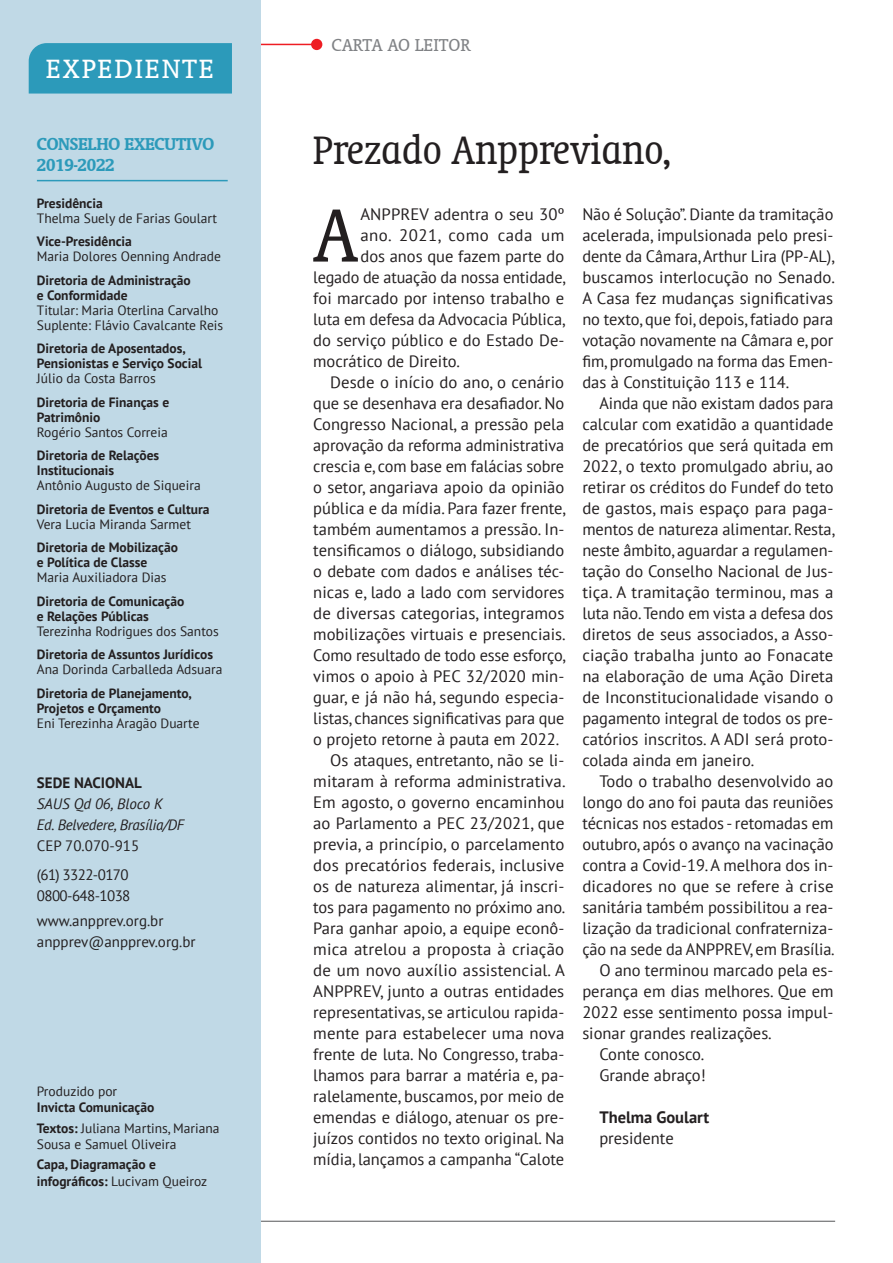
<style>
.page{position:relative;width:893px;height:1263px;background:#fff}
.page>*{position:absolute;margin:0;border:0;box-sizing:border-box;transform-origin:0 0}
.t1{font:condensed 85.8px "Oranda BT";color:#231f20}
.t2{font:condensed 45px "Oranda BT";color:#231f20}
.t3{font:30px "Oranda BT";letter-spacing:.06em;color:#fff}
.t4{font:700 19.5px/21px "Oranda BT";letter-spacing:-.01em;color:#2c9aba}
.t5{font:19.5px "Oranda BT";color:#808285}
.t6{font:16.5px/21px "PT Sans";color:#231f20;text-align:justify}
.t7{font:16.5px "PT Sans";letter-spacing:.03em;color:#231f20}
.t8{font:700 16.5px "PT Sans";color:#231f20}
.t9{font:15px/25.2px "PT Sans";color:#231f20}
.t10{font:italic 15px/21px "PT Sans";letter-spacing:-.02em;color:#231f20}
.t11{font:15px/29.5px "PT Sans";letter-spacing:-.02em;color:#231f20}
.t12{font:700 15px "PT Sans";color:#231f20}
.t13{font:700 13.5px/15px "PT Sans";color:#231f20}
.t14{font:13.5px/15px "PT Sans";color:#231f20}
.s1{font-weight:400}
</style>
<div class="page">
<hr style="left:79px;top:1221px;width:756px;height:1px;background:#57585a">
<hr style="left:228px;top:44px;width:89px;height:1px;background:#ee1d23">
<div style="left:311px;top:39px;width:11px;height:11px;background:#ee1d23;border-radius:50%"></div>
<div style="left:0;top:0;width:261px;height:1263px;background:#c0d9e6"></div>
<div style="left:29px;top:43px;width:203px;height:51px;background:#2c9aba"></div>
<hr style="left:37px;top:180px;width:191px;height:1px;background:#2c9aba">
<h3 class="t3" style="left:46px;top:52px;width:170px">EXPEDIENTE</h3>
<p class="t4" style="left:37px;top:133px;width:179px">CONSELHO EXECUTIVO<br>2019-2022</p>
<p class="t13" style="left:37px;top:195px;width:67px">Presidência</p>
<p class="t14" style="left:37px;top:210px;width:182px">Thelma Suely de Farias Goulart</p>
<p class="t13" style="left:37px;top:234px;width:97px">Vice-Presidência</p>
<p class="t14" style="left:37px;top:249px;width:186px">Maria Dolores Oenning Andrade</p>
<p class="t13" style="left:37px;top:272px;width:155px">Diretoria de Administração e Conformidade</p>
<p class="t14" style="left:37px;top:302px;width:188px">Titular: Maria Oterlina Carvalho<br>Suplente: Flávio Cavalcante Reis</p>
<p class="t13" style="left:37px;top:341px;width:167px">Diretoria de Aposentados,<br>Pensionistas e Serviço Social</p>
<p class="t14" style="left:37px;top:371px;width:120px">Júlio da Costa Barros</p>
<p class="t13" style="left:37px;top:394px;width:134px">Diretoria de Finanças e<br>Patrimônio</p>
<p class="t14" style="left:37px;top:424px;width:132px">Rogério Santos Correia</p>
<p class="t13" style="left:37px;top:448px;width:124px">Diretoria de Relações<br>Institucionais</p>
<p class="t14" style="left:37px;top:478px;width:165px">Antônio Augusto de Siqueira</p>
<p class="t13" style="left:37px;top:501px;width:174px">Diretoria de Eventos e Cultura</p>
<p class="t14" style="left:37px;top:516px;width:156px">Vera Lucia Miranda Sarmet</p>
<p class="t13" style="left:37px;top:540px;width:143px">Diretoria de Mobilização e Política de Classe</p>
<p class="t14" style="left:37px;top:570px;width:131px">Maria Auxiliadora Dias</p>
<p class="t13" style="left:37px;top:593px;width:149px">Diretoria de Comunicação e Relações Públicas</p>
<p class="t14" style="left:37px;top:623px;width:183px">Terezinha Rodrigues dos Santos</p>
<p class="t13" style="left:37px;top:647px;width:178px">Diretoria de Assuntos Jurídicos</p>
<p class="t14" style="left:37px;top:662px;width:187px">Ana Dorinda Carballeda Adsuara</p>
<p class="t13" style="left:37px;top:685px;width:156px">Diretoria de Planejamento,<br>Projetos e Orçamento</p>
<p class="t14" style="left:37px;top:715px;width:164px">Eni Terezinha Aragão Duarte</p>
<p class="t12" style="left:37px;top:772px;width:106px">SEDE NACIONAL</p>
<p class="t10" style="left:37px;top:792px;width:149px">SAUS Qd 06, Bloco K<br>Ed. Belvedere, Brasília/DF</p>
<p class="t11" style="left:37px;top:830px;width:104px">CEP 70.070-915 (61) 3322-0170</p>
<p class="t9" style="left:37px;top:883px;width:128px">0800-648-1038 www.anpprev.org.br</p>
<p class="t9" style="left:37px;top:929px;width:160px">anpprev@anpprev.org.br</p>
<p class="t14" style="left:37px;top:1083px;width:82px">Produzido por</p>
<p class="t13" style="left:37px;top:1097px;width:184px;line-height:20.4px">Invicta Comunicação<br>Textos: <span class="s1">Juliana Martins, Mariana</span></p>
<p class="t14" style="left:37px;top:1136px;width:141px">Sousa e Samuel Oliveira</p>
<p class="t13" style="left:37px;top:1156px;width:172px;line-height:16.2px">Capa, Diagramação e infográficos: <span class="s1">Lucivam Queiroz</span></p>
<p class="t5" style="left:331px;top:34px;width:141px">CARTA AO LEITOR</p>
<h2 class="t2" style="left:313px;top:124px;width:360px">Prezado Anppreviano,</h2>
<h1 class="t1" style="left:313px;top:186px;width:46px">A</h1>
<p class="t6" style="left:360px;top:203px;width:205px">ANPPREV adentra o seu 30º</p>
<p class="t6" style="left:582px;top:203px;width:254px">Não é Solução”. Diante da tramitação acelerada, impulsionada pelo presi&shy;dente da Câmara, Arthur Lira (PP-AL), buscamos interlocução no Senado.<br>A Casa fez mudanças significativas no texto, que foi, depois, fatiado para votação novamente na Câmara e, por fim, promulgado na forma das Emen&shy;das à Constituição 113 e 114.</p>
<p class="t6" style="left:582px;top:392px;width:254px;text-indent:17px">Ainda que não existam dados para calcular com exatidão a quantidade de precatórios que será quitada em 2022, o texto promulgado abriu, ao retirar os créditos do Fundef do teto de gastos, mais espaço para paga&shy;mentos de natureza alimentar. Resta, neste âmbito, aguardar a regulamen&shy;tação do Conselho Nacional de Jus&shy;tiça. A tramitação terminou, mas a luta não. Tendo em vista a defesa dos diretos de seus associados, a Asso&shy;ciação trabalha junto ao Fonacate na elaboração de uma Ação Direta de Inconstitucionalidade visando o pagamento integral de todos os pre&shy;catórios inscritos. A ADI será proto&shy;colada ainda em janeiro.</p>
<p class="t6" style="left:599px;top:770px;width:236px">Todo o trabalho desenvolvido ao</p>
<p class="t6" style="left:582px;top:791px;width:253px">longo do ano foi pauta das reuniões</p>
<p class="t6" style="left:582px;top:812px;width:252px">técnicas nos estados - retomadas em</p>
<p class="t6" style="left:582px;top:833px;width:253px">outubro, após o avanço na vacinação</p>
<p class="t6" style="left:582px;top:854px;width:253px">contra a Covid-19. A melhora dos in-</p>
<p class="t6" style="left:582px;top:875px;width:253px">dicadores no que se refere à crise</p>
<p class="t6" style="left:582px;top:896px;width:253px">sanitária também possibilitou a rea-</p>
<p class="t6" style="left:582px;top:917px;width:253px">lização da tradicional confraterniza-</p>
<p class="t6" style="left:582px;top:938px;width:254px">ção na sede da ANPPREV, em Brasília.</p>
<p class="t6" style="left:599px;top:959px;width:236px">O ano terminou marcado pela es-</p>
<p class="t6" style="left:582px;top:980px;width:253px">perança em dias melhores. Que em</p>
<p class="t6" style="left:582px;top:1001px;width:253px">2022 esse sentimento possa impul-</p>
<p class="t6" style="left:582px;top:1022px;width:191px">sionar grandes realizações.</p>
<p class="t6" style="left:599px;top:1043px;width:106px">Conte conosco.</p>
<p class="t6" style="left:599px;top:1064px;width:108px">Grande abraço!</p>
<p class="t8" style="left:599px;top:1106px;width:111px">Thelma Goulart</p>
<p class="t6" style="left:599px;top:1127px;width:76px">presidente</p>
<p class="t7" style="left:360px;top:224px;width:205px">ano. 2021, como cada um</p>
<p class="t6" style="left:360px;top:245px;width:205px">dos anos que fazem parte do</p>
<p class="t6" style="left:313px;top:266px;width:254px">legado de atuação da nossa entidade,</p>
<p class="t6" style="left:313px;top:287px;width:252px">foi marcado por intenso trabalho e</p>
<p class="t6" style="left:313px;top:308px;width:254px">luta em defesa da Advocacia Pública,</p>
<p class="t6" style="left:313px;top:329px;width:253px">do serviço público e do Estado De-</p>
<p class="t6" style="left:313px;top:350px;width:148px">mocrático de Direito.</p>
<p class="t6" style="left:330px;top:371px;width:235px">Desde o início do ano, o cenário</p>
<p class="t6" style="left:313px;top:392px;width:253px">que se desenhava era desafiador. No</p>
<p class="t6" style="left:313px;top:413px;width:252px">Congresso Nacional, a pressão pela</p>
<p class="t6" style="left:313px;top:434px;width:253px">aprovação da reforma administrativa</p>
<p class="t6" style="left:313px;top:455px;width:252px">crescia e, com base em falácias sobre</p>
<p class="t6" style="left:313px;top:476px;width:253px">o setor, angariava apoio da opinião</p>
<p class="t6" style="left:313px;top:497px;width:254px">pública e da mídia. Para fazer frente,</p>
<p class="t6" style="left:313px;top:518px;width:253px">também aumentamos a pressão. In-</p>
<p class="t6" style="left:313px;top:539px;width:253px">tensificamos o diálogo, subsidiando</p>
<p class="t6" style="left:313px;top:560px;width:253px">o debate com dados e análises téc-</p>
<p class="t6" style="left:313px;top:581px;width:253px">nicas e, lado a lado com servidores</p>
<p class="t6" style="left:313px;top:602px;width:253px">de diversas categorias, integramos</p>
<p class="t6" style="left:313px;top:623px;width:254px">mobilizações virtuais e presenciais.</p>
<p class="t6" style="left:313px;top:644px;width:254px">Como resultado de todo esse esforço,</p>
<p class="t6" style="left:313px;top:665px;width:253px">vimos o apoio à PEC 32/2020 min-</p>
<p class="t6" style="left:313px;top:686px;width:253px">guar, e já não há, segundo especia-</p>
<p class="t6" style="left:313px;top:707px;width:253px">listas, chances significativas para que</p>
<p class="t6" style="left:313px;top:728px;width:248px">o projeto retorne à pauta em 2022.</p>
<p class="t6" style="left:330px;top:749px;width:236px">Os ataques, entretanto, não se li-</p>
<p class="t6" style="left:313px;top:770px;width:254px">mitaram à reforma administrativa.</p>
<p class="t6" style="left:313px;top:791px;width:253px">Em agosto, o governo encaminhou</p>
<p class="t6" style="left:313px;top:812px;width:253px">ao Parlamento a PEC 23/2021, que</p>
<p class="t6" style="left:313px;top:833px;width:253px">previa, a princípio, o parcelamento</p>
<p class="t6" style="left:313px;top:854px;width:253px">dos precatórios federais, inclusive</p>
<p class="t6" style="left:313px;top:875px;width:253px">os de natureza alimentar, já inscri-</p>
<p class="t6" style="left:313px;top:896px;width:254px">tos para pagamento no próximo ano.</p>
<p class="t6" style="left:313px;top:917px;width:253px">Para ganhar apoio, a equipe econô-</p>
<p class="t6" style="left:313px;top:938px;width:253px">mica atrelou a proposta à criação</p>
<p class="t6" style="left:313px;top:959px;width:253px">de um novo auxílio assistencial. A</p>
<p class="t6" style="left:313px;top:980px;width:253px">ANPPREV, junto a outras entidades</p>
<p class="t6" style="left:313px;top:1001px;width:253px">representativas, se articulou rapida-</p>
<p class="t6" style="left:313px;top:1022px;width:253px">mente para estabelecer uma nova</p>
<p class="t6" style="left:313px;top:1043px;width:253px">frente de luta. No Congresso, traba-</p>
<p class="t6" style="left:313px;top:1064px;width:253px">lhamos para barrar a matéria e, pa-</p>
<p class="t6" style="left:313px;top:1085px;width:253px">ralelamente, buscamos, por meio de</p>
<p class="t6" style="left:313px;top:1106px;width:253px">emendas e diálogo, atenuar os pre-</p>
<p class="t6" style="left:313px;top:1127px;width:253px">juízos contidos no texto original. Na</p>
<p class="t6" style="left:313px;top:1148px;width:252px">mídia, lançamos a campanha “Calote</p>
</div>
